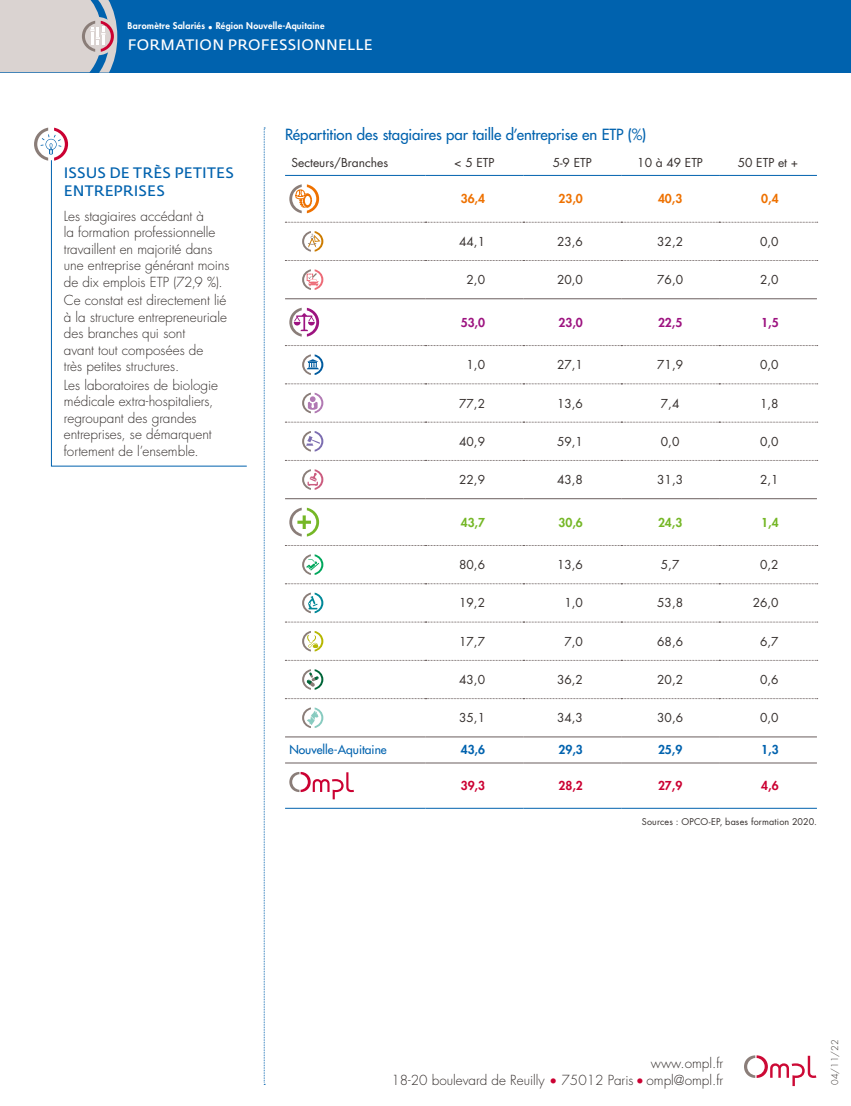
<style>
.page{position:relative;width:851px;height:1106px;background:#fff}
.page>*{position:absolute;margin:0;border:0;box-sizing:border-box;transform-origin:0 0}
.t1{font:500 15px "Futura Std";letter-spacing:-.01em;color:#0062ae}
.t2{font:15px/18px "Fedra Sans Std";letter-spacing:.015em;color:#0062ae}
.t3{font:15px "Fedra Sans Std";letter-spacing:.025em;color:#fff}
.t4{font:300 13.5px/16.5px "Futura Std";color:#352f2d}
.t5{font:12px "Futura Std";color:#352f2d}
.t6{font:500 12px "Futura Std";color:#0062ae}
.t7{font:800 12px "Futura Std";color:#ee7100}
.t8{font:800 12px "Futura Std";color:#9d1380}
.t9{font:800 12px "Futura Std";color:#75b726}
.t10{font:800 12px "Futura Std";color:#0062ae}
.t11{font:800 12px "Futura Std";color:#cb0132}
.t12{font:800 9px "Futura Std";letter-spacing:.025em;color:#fff}
.t13{font:9px "Futura Std";letter-spacing:.02em;color:#352f2d}
.t14{font:300 9px "Futura Std";color:#352f2d}
.s1{color:#cb0132}
</style>
<div class="page">
<div style="left:0;top:0;width:850px;height:72px;background:#0062ae"></div>
<svg style="left:264px;top:128px;width:1px;height:957px"></svg>
<svg style="left:34px;top:128px;width:34px;height:33px"></svg>
<svg style="left:51px;top:159px;width:196px;height:308px"></svg>
<svg style="left:744px;top:1055px;width:72px;height:31px"></svg>
<svg style="left:0;top:0;width:117px;height:73px;background:#cbc8cc"></svg>
<hr style="left:285px;top:736px;width:140px;height:1px;background:#6a5e5d">
<hr style="left:425px;top:736px;width:98px;height:1px;background:#6a5e5d">
<hr style="left:523px;top:736px;width:98px;height:1px;background:#6a5e5d">
<hr style="left:621px;top:736px;width:98px;height:1px;background:#6a5e5d">
<hr style="left:719px;top:736px;width:97px;height:1px;background:#6a5e5d">
<hr style="left:425px;top:498px;width:98px;height:1px;background:#6a5e5d">
<hr style="left:523px;top:498px;width:98px;height:1px;background:#6a5e5d">
<hr style="left:621px;top:498px;width:98px;height:1px;background:#6a5e5d">
<hr style="left:719px;top:498px;width:97px;height:1px;background:#6a5e5d">
<hr style="left:425px;top:298px;width:98px;height:1px;background:#6a5e5d">
<hr style="left:523px;top:298px;width:98px;height:1px;background:#6a5e5d">
<hr style="left:621px;top:298px;width:98px;height:1px;background:#6a5e5d">
<hr style="left:719px;top:298px;width:97px;height:1px;background:#6a5e5d">
<hr style="left:285px;top:762px;width:140px;height:1px;background:#6a5e5d">
<hr style="left:285px;top:175px;width:140px;height:1px;background:#0062ae">
<hr style="left:425px;top:175px;width:98px;height:1px;background:#0062ae">
<hr style="left:523px;top:175px;width:98px;height:1px;background:#0062ae">
<hr style="left:621px;top:175px;width:98px;height:1px;background:#0062ae">
<hr style="left:719px;top:175px;width:97px;height:1px;background:#0062ae">
<svg style="left:285px;top:222px;width:532px;height:1px"></svg>
<svg style="left:285px;top:260px;width:532px;height:1px"></svg>
<svg style="left:285px;top:345px;width:532px;height:1px"></svg>
<svg style="left:285px;top:383px;width:532px;height:1px"></svg>
<svg style="left:285px;top:460px;width:532px;height:1px"></svg>
<svg style="left:285px;top:545px;width:532px;height:1px"></svg>
<svg style="left:285px;top:583px;width:532px;height:1px"></svg>
<svg style="left:285px;top:660px;width:532px;height:1px"></svg>
<hr style="left:285px;top:298px;width:140px;height:1px;background:#6a5e5d">
<hr style="left:285px;top:498px;width:140px;height:1px;background:#6a5e5d">
<hr style="left:285px;top:808px;width:140px;height:1px;background:#0062ae">
<hr style="left:425px;top:762px;width:98px;height:1px;background:#6a5e5d">
<hr style="left:523px;top:762px;width:98px;height:1px;background:#6a5e5d">
<hr style="left:621px;top:762px;width:98px;height:1px;background:#6a5e5d">
<hr style="left:719px;top:762px;width:97px;height:1px;background:#6a5e5d">
<hr style="left:425px;top:808px;width:98px;height:1px;background:#0062ae">
<hr style="left:523px;top:808px;width:98px;height:1px;background:#0062ae">
<hr style="left:621px;top:808px;width:98px;height:1px;background:#0062ae">
<hr style="left:719px;top:808px;width:97px;height:1px;background:#0062ae">
<svg style="left:285px;top:422px;width:532px;height:1px"></svg>
<svg style="left:285px;top:622px;width:532px;height:1px"></svg>
<svg style="left:285px;top:698px;width:532px;height:1px"></svg>
<svg style="left:289px;top:184px;width:30px;height:29px"></svg>
<svg style="left:302px;top:231px;width:21px;height:21px"></svg>
<svg style="left:302px;top:269px;width:21px;height:21px"></svg>
<svg style="left:289px;top:308px;width:30px;height:28px"></svg>
<svg style="left:302px;top:354px;width:21px;height:21px"></svg>
<svg style="left:302px;top:393px;width:21px;height:20px"></svg>
<svg style="left:302px;top:431px;width:21px;height:20px"></svg>
<svg style="left:302px;top:469px;width:21px;height:21px"></svg>
<svg style="left:289px;top:507px;width:30px;height:29px"></svg>
<svg style="left:302px;top:554px;width:21px;height:21px"></svg>
<svg style="left:302px;top:592px;width:21px;height:21px"></svg>
<svg style="left:302px;top:631px;width:21px;height:20px"></svg>
<svg style="left:302px;top:669px;width:21px;height:21px"></svg>
<svg style="left:302px;top:707px;width:21px;height:21px"></svg>
<svg style="left:289px;top:772px;width:65px;height:27px"></svg>
<p class="t12" style="left:128px;top:20px;width:198px">Baromètre Salariés • Région Nouvelle-Aquitaine</p>
<p class="t3" style="left:128px;top:35px;width:246px">FORMATION PROFESSIONNELLE</p>
<p class="t2" style="left:64px;top:163px;width:171px">ISSUS DE TRÈS PETITES<br>ENTREPRISES</p>
<p class="t4" style="left:64px;top:208px;width:167px">Les stagiaires accédant à<br>la formation professionnelle travaillent en majorité dans une entreprise générant moins de dix emplois ETP (72,9 %).</p>
<p class="t4" style="left:64px;top:292px;width:165px">Ce constat est directement lié à la structure entrepreneuriale des branches qui sont<br>avant tout composées de<br>très petites structures.</p>
<p class="t4" style="left:64px;top:377px;width:156px">Les laboratoires de biologie médicale extra-hospitaliers, regroupant des grandes entreprises, se démarquent fortement de l’ensemble.</p>
<p class="t1" style="left:285px;top:125px;width:362px">Répartition des stagiaires par taille d’entreprise en ETP (%)</p>
<p class="t5" style="left:291px;top:155px;width:98px">Secteurs/Branches</p>
<p class="t5" style="left:454px;top:155px;width:42px">&lt; 5 ETP</p>
<p class="t5" style="left:552px;top:155px;width:41px">5-9 ETP</p>
<p class="t5" style="left:637px;top:155px;width:67px">10 à 49 ETP</p>
<p class="t5" style="left:737px;top:155px;width:62px">50 ETP et +</p>
<p class="t7" style="left:460px;top:191px;width:26px">36,4</p>
<p class="t7" style="left:558px;top:191px;width:26px">23,0</p>
<p class="t7" style="left:658px;top:191px;width:26px">40,3</p>
<p class="t7" style="left:761px;top:191px;width:19px">0,4</p>
<p class="t5" style="left:459px;top:234px;width:27px">44,1</p>
<p class="t5" style="left:557px;top:234px;width:27px">23,6</p>
<p class="t5" style="left:657px;top:234px;width:27px">32,2</p>
<p class="t5" style="left:760px;top:234px;width:20px">0,0</p>
<p class="t5" style="left:466px;top:272px;width:20px">2,0</p>
<p class="t5" style="left:557px;top:272px;width:27px">20,0</p>
<p class="t5" style="left:657px;top:272px;width:27px">76,0</p>
<p class="t5" style="left:760px;top:272px;width:20px">2,0</p>
<p class="t8" style="left:460px;top:315px;width:26px">53,0</p>
<p class="t8" style="left:558px;top:315px;width:26px">23,0</p>
<p class="t8" style="left:658px;top:315px;width:26px">22,5</p>
<p class="t8" style="left:761px;top:315px;width:19px">1,5</p>
<p class="t5" style="left:466px;top:357px;width:20px">1,0</p>
<p class="t5" style="left:557px;top:357px;width:27px">27,1</p>
<p class="t5" style="left:657px;top:357px;width:27px">71,9</p>
<p class="t5" style="left:760px;top:357px;width:20px">0,0</p>
<p class="t5" style="left:459px;top:395px;width:27px">77,2</p>
<p class="t5" style="left:557px;top:395px;width:27px">13,6</p>
<p class="t5" style="left:660px;top:395px;width:20px">7,4</p>
<p class="t5" style="left:760px;top:395px;width:20px">1,8</p>
<p class="t5" style="left:459px;top:434px;width:27px">40,9</p>
<p class="t5" style="left:557px;top:434px;width:27px">59,1</p>
<p class="t5" style="left:660px;top:434px;width:20px">0,0</p>
<p class="t5" style="left:760px;top:434px;width:20px">0,0</p>
<p class="t5" style="left:459px;top:472px;width:27px">22,9</p>
<p class="t5" style="left:557px;top:472px;width:27px">43,8</p>
<p class="t5" style="left:657px;top:472px;width:27px">31,3</p>
<p class="t5" style="left:760px;top:472px;width:20px">2,1</p>
<p class="t9" style="left:460px;top:514px;width:26px">43,7</p>
<p class="t9" style="left:558px;top:514px;width:26px">30,6</p>
<p class="t9" style="left:658px;top:514px;width:26px">24,3</p>
<p class="t9" style="left:761px;top:514px;width:19px">1,4</p>
<p class="t5" style="left:459px;top:557px;width:27px">80,6</p>
<p class="t5" style="left:557px;top:557px;width:27px">13,6</p>
<p class="t5" style="left:660px;top:557px;width:20px">5,7</p>
<p class="t5" style="left:760px;top:557px;width:20px">0,2</p>
<p class="t5" style="left:459px;top:595px;width:27px">19,2</p>
<p class="t5" style="left:564px;top:595px;width:20px">1,0</p>
<p class="t5" style="left:657px;top:595px;width:27px">53,8</p>
<p class="t5" style="left:752px;top:595px;width:27px">26,0</p>
<p class="t5" style="left:459px;top:633px;width:27px">17,7</p>
<p class="t5" style="left:564px;top:633px;width:20px">7,0</p>
<p class="t5" style="left:657px;top:633px;width:27px">68,6</p>
<p class="t5" style="left:760px;top:633px;width:20px">6,7</p>
<p class="t5" style="left:459px;top:672px;width:27px">43,0</p>
<p class="t5" style="left:557px;top:672px;width:27px">36,2</p>
<p class="t5" style="left:657px;top:672px;width:27px">20,2</p>
<p class="t5" style="left:760px;top:672px;width:20px">0,6</p>
<p class="t5" style="left:459px;top:710px;width:27px">35,1</p>
<p class="t5" style="left:557px;top:710px;width:27px">34,3</p>
<p class="t5" style="left:657px;top:710px;width:27px">30,6</p>
<p class="t5" style="left:760px;top:710px;width:20px">0,0</p>
<p class="t6" style="left:289px;top:742px;width:99px">Nouvelle-Aquitaine</p>
<p class="t10" style="left:460px;top:742px;width:26px">43,6</p>
<p class="t10" style="left:558px;top:742px;width:26px">29,3</p>
<p class="t10" style="left:658px;top:742px;width:26px">25,9</p>
<p class="t10" style="left:761px;top:742px;width:19px">1,3</p>
<p class="t11" style="left:460px;top:778px;width:26px">39,3</p>
<p class="t11" style="left:558px;top:778px;width:26px">28,2</p>
<p class="t11" style="left:658px;top:778px;width:26px">27,9</p>
<p class="t11" style="left:761px;top:778px;width:19px">4,6</p>
<p class="t13" style="left:641px;top:815px;width:177px">Sources : OPCO-EP, bases formation 2020.</p>
<p class="t4" style="left:391px;top:1055px;width:333px;text-align:right">www.ompl.fr<br>18-20 boulevard de Reuilly <span class="s1">•</span> 75012 Paris <span class="s1">•</span> ompl@ompl.fr</p>
<p class="t14" style="left:829px;top:1084px;width:46px;rotate:-90deg">04/11/22</p>
</div>
